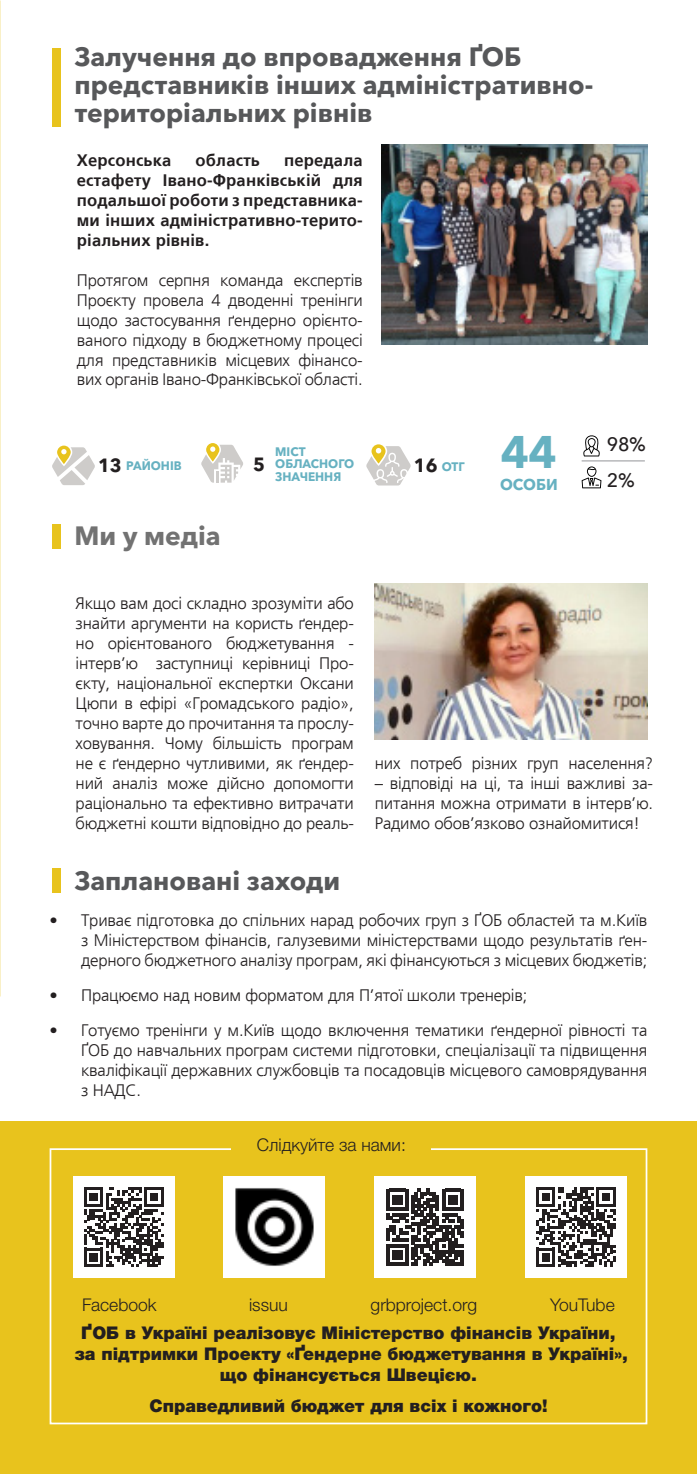
<style>
.page{position:relative;width:697px;height:1474px;background:#fff}
.page>*{position:absolute;margin:0;border:0;box-sizing:border-box;transform-origin:0 0}
.t1{font:700 45.15px "Avenir Next Cyr";color:#66b1c1}
.t2{font:700 26.25px/28px "Avenir Next Cyr";color:#57585a}
.t3{font:700 26.25px "Avenir Next Cyr";color:#727272}
.t4{font:500 19.25px "Avenir Next Cyr";color:#231f20}
.t5{font:700 18.9px "Avenir Next Cyr";color:#231f20}
.t6{font:900 17.5px/21px "Helvetica Neue LTW1 G";color:#231f20;text-align:center}
.t7{font:300 17.5px "Helvetica Neue LTW1 G";color:#231f20}
.t8{font:300 16.62px/19.9px "Frutiger LTCYR";letter-spacing:-.01em;color:#231f20;text-align:justify}
.t9{font:700 16.62px/19.9px "Frutiger LTCYR";letter-spacing:.01em;color:#231f20;text-align:justify}
.t10{font:700 15.58px "Avenir Next Cyr";color:#66b1c1}
.t11{font:700 12.25px/12.2px "Avenir Next Cyr";color:#66b1c1}
</style>
<div class="page">
<div style="left:0;top:1121px;width:697px;height:352px;background:#e8c31d"></div>
<div style="left:50px;top:1148px;width:597px;height:276px;border:2px solid #fff"></div>
<div style="left:73px;top:1176px;width:101px;height:101px;background:#fff"></div>
<svg style="left:84px;top:1187px;width:79px;height:79px"></svg>
<div style="left:375px;top:1176px;width:101px;height:101px;background:#fff"></div>
<svg style="left:387px;top:1188px;width:77px;height:77px"></svg>
<div style="left:525px;top:1176px;width:101px;height:101px;background:#fff"></div>
<svg style="left:536px;top:1187px;width:80px;height:79px"></svg>
<img style="left:224px;top:1176px;width:101px;height:101px">
<div style="left:232px;top:1138px;width:199px;height:19px;background:#e8c31d"></div>
<div style="left:53px;top:867px;width:8px;height:25px;background:#e8c31d"></div>
<div style="left:53px;top:524px;width:8px;height:25px;background:#e8c31d"></div>
<div style="left:53px;top:48px;width:8px;height:79px;background:#e8c31d"></div>
<hr style="left:582px;top:460px;width:63px;height:1px;background:#939598">
<svg style="left:582px;top:466px;width:19px;height:22px"></svg>
<svg style="left:583px;top:435px;width:17px;height:21px"></svg>
<svg style="left:201px;top:443px;width:42px;height:39px"></svg>
<svg style="left:52px;top:445px;width:43px;height:40px"></svg>
<svg style="left:366px;top:444px;width:45px;height:41px"></svg>
<img style="left:375px;top:583px;width:272px;height:156px">
<img style="left:381px;top:144px;width:266px;height:200px">
<p class="t2" style="left:74px;top:43px;width:520px">Залучення до впровадження ҐОБ представників інших адміністративно&shy;територіальних рівнів</p>
<p class="t9" style="left:77px;top:150px;width:96px">Херсонська</p>
<p class="t9" style="left:196px;top:150px;width:66px">область</p>
<p class="t9" style="left:77px;top:150px;width:287px;text-indent:207px">передала естафету Івано-Франківській для подальшої роботи з представника&shy;ми інших адміністративно-терито&shy;ріальних рівнів.</p>
<p class="t8" style="left:77px;top:270px;width:287px">Протягом серпня команда експертів Проєкту провела 4 дводенні тренінги щодо застосування ґендерно орієнто&shy;ваного підходу в бюджетному процесі для представників місцевих фінансо&shy;вих органів Івано-Франківської області.</p>
<p class="t5" style="left:98px;top:454px;width:25px">13</p>
<p class="t11" style="left:126px;top:459px;width:57px">РАЙОНІВ</p>
<p class="t5" style="left:253px;top:453px;width:13px">5</p>
<p class="t11" style="left:275px;top:445px;width:81px">МІСТ<br>ОБЛАСНОГО<br>ЗНАЧЕННЯ</p>
<p class="t3" style="left:74px;top:519px;width:148px">Ми у медіа</p>
<p class="t8" style="left:76px;top:593px;width:280px">Якщо вам досі складно зрозуміти або знайти аргументи на користь ґендер&shy;но орієнтованого бюджетування - інтерв’ю заступниці керівниці Про&shy;єкту, національної експертки Оксани Цюпи в ефірі «Громадського радіо», точно варте до прочитання та прослу&shy;ховування. Чому більшість програм не є ґендерно чутливими, як ґендер&shy;ний аналіз може дійсно допомогти раціонально та ефективно витрачати бюджетні кошти відповідно до реаль-</p>
<p class="t2" style="left:74px;top:866px;width:267px">Заплановані заходи</p>
<p class="t5" style="left:414px;top:454px;width:25px">16</p>
<p class="t11" style="left:442px;top:460px;width:24px">ОТГ</p>
<p class="t1" style="left:501px;top:424px;width:57px">44</p>
<p class="t10" style="left:500px;top:475px;width:59px">ОСОБИ</p>
<p class="t4" style="left:607px;top:432px;width:40px">98%</p>
<p class="t4" style="left:607px;top:469px;width:29px">2%</p>
<p class="t8" style="left:375px;top:753px;width:280px">них потреб різних груп населення?</p>
<p class="t8" style="left:375px;top:773px;width:280px">– відповіді на ці, та інші важливі за&shy;питання можна отримати в інтерв’ю.<br>Радимо обов’язково ознайомитися!</p>
<p class="t8" style="left:81px;top:910px;width:568px;text-indent:-32px">• Триває підготовка до спільних нарад робочих груп з ҐОБ областей та м.Київ з Міністерством фінансів, галузевими міністерствами щодо результатів ґен&shy;дерного бюджетного аналізу програм, які фінансуються з місцевих бюджетів;</p>
<p class="t8" style="left:50px;top:985px;width:479px">• Працюємо над новим форматом для П’ятої школи тренерів;</p>
<p class="t8" style="left:81px;top:1020px;width:568px;text-indent:-32px">• Готуємо тренінги у м.Київ щодо включення тематики ґендерної рівності та ҐОБ до навчальних програм системи підготовки, спеціалізації та підвищення кваліфікації державних службовців та посадовців місцевого самоврядування з НАДС.</p>
<p class="t7" style="left:257px;top:1134px;width:151px">Слідкуйте за нами:</p>
<p class="t7" style="left:82px;top:1293px;width:76px">Facebook</p>
<p class="t7" style="left:249px;top:1293px;width:40px">issuu</p>
<p class="t7" style="left:371px;top:1293px;width:108px">grbproject.org</p>
<p class="t7" style="left:550px;top:1293px;width:66px">YouTube</p>
<p class="t6" style="left:75px;top:1321px;width:555px">ҐОБ в Україні реалізовує Міністерство фінансів України, за підтримки Проекту «Ґендерне бюджетування в Україні», що фінансується Швецією.</p>
<p class="t6" style="left:149px;top:1394px;width:400px">Справедливий бюджет для всіх і кожного!</p>
</div>
